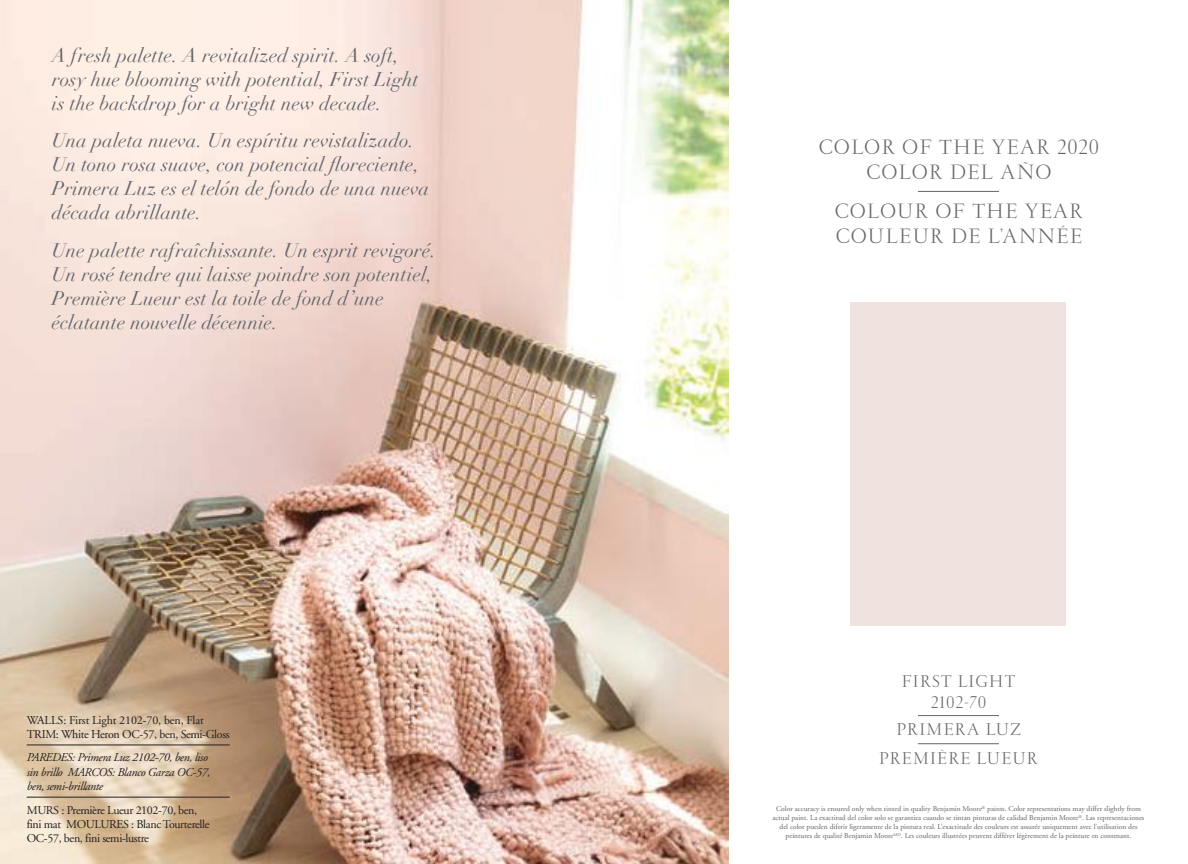
<style>
.page{position:relative;width:1188px;height:864px;background:#fff}
.page>*{position:absolute;margin:0;border:0;box-sizing:border-box;transform-origin:0 0}
.t1{font:300 21px/25.2px "Garamond";letter-spacing:.08em;color:#63656a;text-align:center}
.t2{font:italic 19.5px/24px "Didot";letter-spacing:.005em;color:#63656a}
.t3{font:300 17.25px/20.7px "Garamond";letter-spacing:.08em;color:#63656a;text-align:center}
.t4{font:12px/14.4px "Adobe Garamond";letter-spacing:-.03em;color:#241f1f}
.t5{font:italic 12px/14.4px "Adobe Garamond";letter-spacing:-.03em;color:#241f1f}
.t6{font:7.5px/9px "Adobe Garamond";color:#63656a;text-align:center}
</style>
<div class="page">
<img style="left:0;top:0;width:729px;height:864px">
<hr style="left:27px;top:745px;width:203px;height:1px;background:#241f1f">
<hr style="left:27px;top:797px;width:203px;height:1px;background:#241f1f">
<hr style="left:918px;top:715px;width:81px;height:1px;background:#63656a">
<hr style="left:918px;top:743px;width:81px;height:1px;background:#63656a">
<hr style="left:918px;top:191px;width:81px;height:1px;background:#63656a">
<div style="left:850px;top:302px;width:216px;height:324px;background:#f0e3df"></div>
<h2 class="t2" style="left:52px;top:43px;width:368px">A fresh palette. A revitalized spirit. A soft, rosy hue blooming with potential, First Light is the backdrop for a bright new decade.</h2>
<h2 class="t2" style="left:52px;top:129px;width:379px">Una paleta nueva. Un espíritu revistalizado.<br>Un tono rosa suave, con potencial floreciente, Primera Luz es el telón de fondo de una nueva década abrillante.</h2>
<h2 class="t2" style="left:52px;top:238px;width:386px">Une palette rafraîchissante. Un esprit revigoré.<br>Un rosé tendre qui laisse poindre son potentiel, Première Lueur est la toile de fond d’une éclatante nouvelle décennie.</h2>
<h3 class="t4" style="left:27px;top:713px;width:204px">WALLS: First Light 2102-70, ben, Flat<br>TRIM: White Heron OC-57, ben, Semi-Gloss</h3>
<h3 class="t5" style="left:27px;top:751px;width:185px">PAREDES: Primera Luz 2102-70, ben, liso sin brillo MARCOS: Blanco Garza OC-57, ben, semi-brillante</h3>
<h3 class="t4" style="left:27px;top:803px;width:184px">MURS : Première Lueur 2102-70, ben, fini mat MOULURES : Blanc Tourterelle<br>OC-57, ben, fini semi-lustre</h3>
<h1 class="t1" style="left:819px;top:136px;width:281px">COLOR OF THE YEAR 2020<br>COLOR DEL AÑO</h1>
<h1 class="t1" style="left:835px;top:200px;width:249px;text-align:left">COLOUR OF THE YEAR<br>COULEUR DE L’ANNÉE</h1>
<h3 class="t3" style="left:902px;top:672px;width:115px">FIRST LIGHT<br>2102-70</h3>
<h3 class="t3" style="left:879px;top:716px;width:160px;line-height:28.8px">PRIMERA LUZ<br>PREMIÈRE LUEUR</h3>
<p class="t6" style="left:773px;top:804px;width:373px">Color accuracy is ensured only when tinted in quality Benjamin Moore<sup>®</sup> paints. Color representations may differ slightly from actual paint. La exactitud del color solo se garantiza cuando se tintan pinturas de calidad Benjamin Moore<sup>®</sup>. Las representaciones del color pueden diferir ligeramente de la pintura real. L’exactitude des couleurs est assurée uniquement avec l’utilisation des peintures de qualité Benjamin Moore<sup>MD</sup>. Les couleurs illustrées peuvent différer légèrement de la peinture en contenant.</p>
</div>
